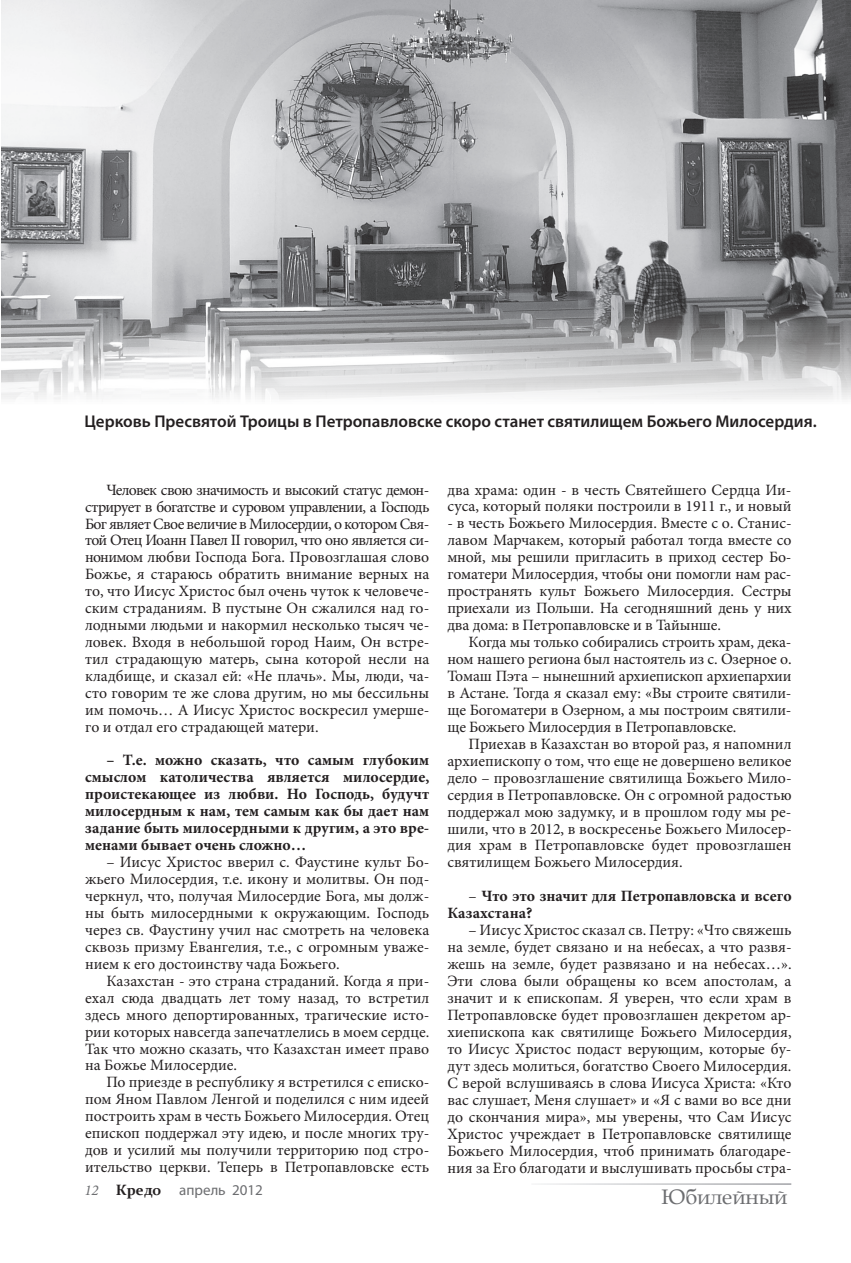
<style>
.page{position:relative;width:851px;height:1263px;background:#fff}
.page>*{position:absolute;margin:0;border:0;box-sizing:border-box;transform-origin:0 0}
.t1{font:21px "Book Antiqua";color:#6c6d70}
.t2{font:600 17.1px "Myriad Pro";color:#231f20}
.t3{font:15.75px/17px "Minion Pro";color:#231f20;text-align:justify}
.t4{font:700 15.75px/17px "Minion Pro";color:#231f20;text-align:justify}
.t5{font:15px "Myriad Pro";color:#6c6d70}
.s1{font-weight:400}
.s2{font-family:"Minion Pro";font-style:italic}
.s3{font-family:"Constantia";font-weight:700;color:#231f20}
</style>
<div class="page">
<img style="left:1px;top:1px;width:849px;height:399px">
<p class="t2" style="left:84px;top:411px;width:733px">Церковь Пресвятой Троицы в Петропавловске скоро станет святилищем Божьего Милосердия.</p>
<p class="t3" style="left:85px;top:481px;width:346px;text-indent:21px">Человек свою значимость и высокий статус демон&shy;стрирует в богатстве и суровом управлении, а Господь Бог являет Свое величие в Милосердии, о котором Свя&shy;той Отец Иоанн Павел II говорил, что оно является си&shy;нонимом любви Господа Бога. Провозглашая слово Божье, я стараюсь обратить внимание верных на то, что Иисус Христос был очень чуток к человече&shy;ским страданиям. В пустыне Он сжалился над го&shy;лодными людьми и накормил несколько тысяч че&shy;ловек. Входя в небольшой город Наим, Он встре&shy;тил страдающую матерь, сына которой несли на кладбище, и сказал ей: «Не плачь». Мы, люди, ча&shy;сто говорим те же слова другим, но мы бессильны им помочь… А Иисус Христос воскресил умерше&shy;го и отдал его страдающей матери.</p>
<p class="t4" style="left:85px;top:752px;width:345px;text-indent:21px">– Т.е. можно сказать, что самым глубоким смыслом католичества является милосердие, проистекающее из любви. Но Господь, будучт милосердным к нам, тем самым как бы дает нам задание быть милосердными к другим, а это вре&shy;менами бывает очень сложно…</p>
<p class="t3" style="left:85px;top:854px;width:346px;text-indent:21px">– Иисус Христос вверил с. Фаустине культ Бо&shy;жьего Милосердия, т.е. икону и молитвы. Он под&shy;черкнул, что, получая Милосердие Бога, мы долж&shy;ны быть милосердными к окружающим. Господь через св. Фаустину учил нас смотреть на человека сквозь призму Евангелия, т.е., с огромным уваже&shy;нием к его достоинству чада Божьего.</p>
<p class="t3" style="left:85px;top:972px;width:345px;text-indent:21px">Казахстан - это страна страданий. Когда я при&shy;ехал сюда двадцать лет тому назад, то встретил здесь много депортированных, трагические исто&shy;рии которых навсегда запечатлелись в моем сердце.<br>Так что можно сказать, что Казахстан имеет право на Божье Милосердие.</p>
<p class="t3" style="left:85px;top:1074px;width:346px;text-indent:21px">По приезде в республику я встретился с еписко&shy;пом Яном Павлом Ленгой и поделился с ним идеей построить храм в честь Божьего Милосердия. Отец епископ поддержал эту идею, и после многих тру&shy;дов и усилий мы получили территорию под стро&shy;ительство церкви. Теперь в Петропавловске есть</p>
<p class="t3" style="left:447px;top:481px;width:345px">два храма: один - в честь Святейшего Сердца Ии&shy;суса, который поляки построили в 1911 г., и новый</p>
<p class="t3" style="left:447px;top:515px;width:346px">- в честь Божьего Милосердия. Вместе с о. Станис&shy;лавом Марчакем, который работал тогда вместе со мной, мы решили пригласить в приход сестер Бо&shy;гоматери Милосердия, чтобы они помогли нам рас&shy;пространять культ Божьего Милосердия. Сестры приехали из Польши. На сегодняшний день у них два дома: в Петропавловске и в Тайынше.</p>
<p class="t3" style="left:447px;top:634px;width:346px;text-indent:21px">Когда мы только собирались строить храм, дека&shy;ном нашего региона был настоятель из с. Озерное о.<br>Томаш Пэта – нынешний архиепископ архиепархии в Астане. Тогда я сказал ему: «Вы строите святили&shy;ще Богоматери в Озерном, а мы построим святили&shy;ще Божьего Милосердия в Петропавловске.</p>
<p class="t3" style="left:447px;top:735px;width:346px;text-indent:21px">Приехав в Казахстан во второй раз, я напомнил архиепископу о том, что еще не довершено великое дело – провозглашение святилища Божьего Мило&shy;сердия в Петропавловске. Он с огромной радостью поддержал мою задумку, и в прошлом году мы ре&shy;шили, что в 2012, в воскресенье Божьего Милосер&shy;дия храм в Петропавловске будет провозглашен святилищем Божьего Милосердия.</p>
<p class="t4" style="left:447px;top:888px;width:346px;text-indent:21px"><span class="s1">–</span> Что это значит для Петропавловска и всего<br>Казахстана?</p>
<p class="t3" style="left:447px;top:922px;width:346px;text-indent:21px">– Иисус Христос сказал св. Петру: «Что свяжешь на земле, будет связано и на небесах, а что развя&shy;жешь на земле, будет развязано и на небесах…».<br>Эти слова были обращены ко всем апостолам, а значит и к епископам. Я уверен, что если храм в Петропавловске будет провозглашен декретом ар&shy;хиепископа как святилище Божьего Милосердия, то Иисус Христос подаст верующим, которые бу&shy;дут здесь молиться, богатство Своего Милосердия.<br>С верой вслушиваясь в слова Иисуса Христа: «Кто вас слушает, Меня слушает» и «Я с вами во все дни до скончания мира», мы уверены, что Сам Иисус Христос учреждает в Петропавловске святилище Божьего Милосердия, чтоб принимать благодаре&shy;ния за Его благодати и выслушивать просьбы стра-</p>
<p class="t5" style="left:84px;top:1180px;width:180px"><span class="s2">12</span> <span class="s3">Кредо</span> апрель 2012</p>
<h1 class="t1" style="left:661px;top:1182px;width:127px">Юбилейный</h1>
</div>
